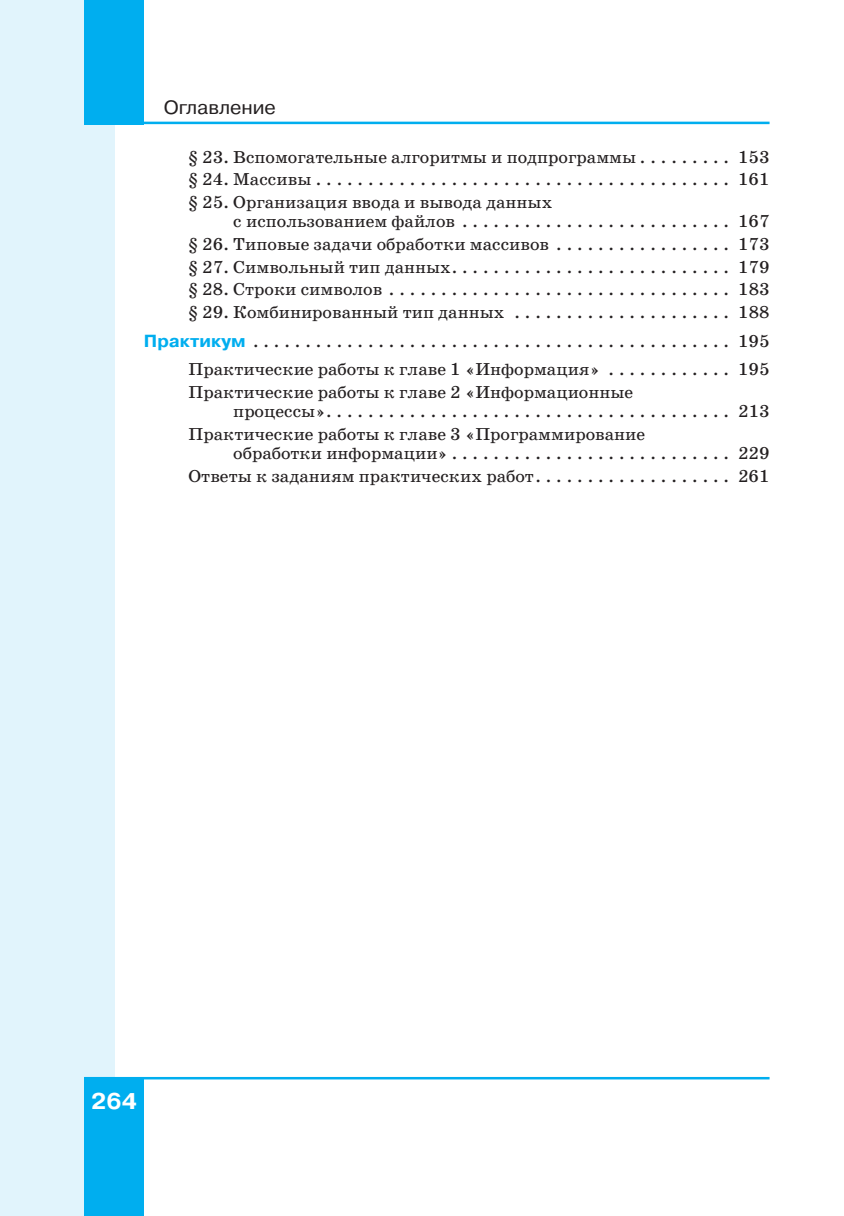
<style>
.page{position:relative;width:844px;height:1216px;background:#fff}
.page>*{position:absolute;margin:0;border:0;box-sizing:border-box;transform-origin:0 0}
.t1{font:700 22.75px "Pragmatica C San Pin";color:#fff}
.t2{font:19.25px "Pragmatica C San Pin";color:#231f20}
.t3{font:17.5px/22.8px "School Book C San Pin";color:#231f20;text-align:justify}
.s1{font-family:"Pragmatica C San Pin";font-weight:700;color:#00aeef}
</style>
<div class="page">
<div style="left:0;top:0;width:114px;height:1215px;background:#e1f4fc"></div>
<div style="left:84px;top:1077px;width:60px;height:138px;background:#00aeef"></div>
<div style="left:84px;top:0;width:60px;height:124px;background:#00aeef"></div>
<hr style="left:84px;top:122px;width:685px;height:2px;background:#00aeef">
<hr style="left:84px;top:1077px;width:685px;height:2px;background:#00aeef">
<p class="t2" style="left:164px;top:100px;width:113px">Оглавление</p>
<p class="t3" style="left:188px;top:147px;width:582px">§ 23. Вспомогательные алгоритмы и подпрограммы . . . . . . . . . 153 § 24. Массивы . . . . . . . . . . . . . . . . . . . . . . . . . . . . . . . . . . . . . . . . 161 § 25. Организация ввода и вывода данных</p>
<p class="t3" style="left:188px;top:211px;width:582px;text-indent:45px">с использованием файлов . . . . . . . . . . . . . . . . . . . . . . . . . . 167 § 26. Типовые задачи обработки массивов . . . . . . . . . . . . . . . . . 173 § 27. Символьный тип данных. . . . . . . . . . . . . . . . . . . . . . . . . . . 179 § 28. Строки символов . . . . . . . . . . . . . . . . . . . . . . . . . . . . . . . . . 183 § 29. Комбинированный тип данных . . . . . . . . . . . . . . . . . . . . . 188</p>
<p class="t3" style="left:144px;top:329px;width:627px;line-height:27.7px;text-align:right"><span class="s1">Практикум</span> . . . . . . . . . . . . . . . . . . . . . . . . . . . . . . . . . . . . . . . . . . . . . . 195<br>Практические работы к главе 1 «Информация» . . . . . . . . . . . . 195</p>
<p class="t3" style="left:233px;top:383px;width:537px;line-height:19.2px;text-indent:-45px">Практические работы к главе 2 «Информационные<br>процессы». . . . . . . . . . . . . . . . . . . . . . . . . . . . . . . . . . . . . . . 213</p>
<p class="t3" style="left:233px;top:425px;width:537px;line-height:19.2px;text-indent:-45px">Практические работы к главе 3 «Программирование<br>обработки информации» . . . . . . . . . . . . . . . . . . . . . . . . . . . 229</p>
<p class="t3" style="left:188px;top:466px;width:582px">Ответы к заданиям практических работ. . . . . . . . . . . . . . . . . . . 261</p>
<p class="t1" style="left:91px;top:1093px;width:47px">264</p>
</div>
